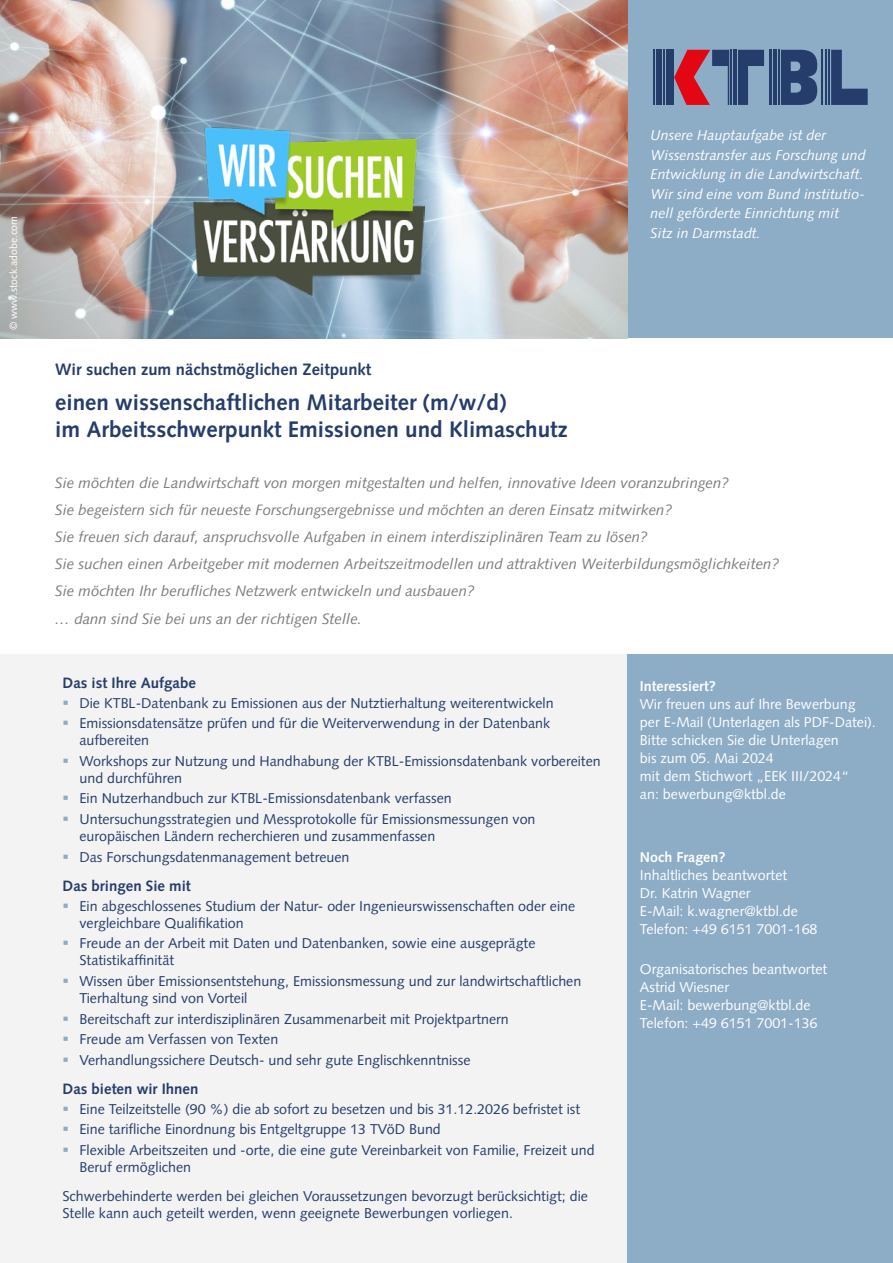
<style>
.page{position:relative;width:893px;height:1263px;background:#fff}
.page>*{position:absolute;margin:0;border:0;box-sizing:border-box;transform-origin:0 0}
.Wen{font:700 22.5px "Syntax LT Std";color:#253d6b}
.Wann{font:700 16.5px "Syntax LT Std";color:#253d6b}
.Sie{font:italic 15px "Syntax LT Std";color:#7c7b7b}
.Head{font:700 15px "Syntax LT Std";color:#253d6b}
.Text{font:14.25px/17.1px "Syntax LT Std";color:#253d6b}
.Rechte_Spalte{font:14.25px/18px "Syntax LT Std";color:#fff}
.t1{font:italic 14.25px/19.5px "Syntax LT Std";color:#fff}
.Rechte_Spalte_bold{font:700 14.25px "Syntax LT Std";color:#fff}
.t2{font:10.5px "Syntax LT Std";color:#fff}
</style>
<div class="page">
<div style="left:0;top:651px;width:627px;height:612px;background:#f3f3f3"></div>
<div style="left:627px;top:0;width:266px;height:1263px;background:#8dacc6"></div>
<div style="left:0;top:338px;width:893px;height:123px;background:#fff"></div>
<svg style="left:674px;top:50px;width:55px;height:55px"></svg>
<hr style="left:730px;top:50px;width:2px;height:55px;background:#253d6b">
<hr style="left:733px;top:50px;width:2px;height:55px;background:#253d6b">
<hr style="left:736px;top:50px;width:1px;height:55px;background:#253d6b">
<svg style="left:738px;top:50px;width:26px;height:55px"></svg>
<hr style="left:822px;top:50px;width:1px;height:55px;background:#253d6b">
<hr style="left:825px;top:50px;width:2px;height:55px;background:#253d6b">
<hr style="left:829px;top:50px;width:1px;height:55px;background:#253d6b">
<svg style="left:831px;top:50px;width:37px;height:55px"></svg>
<hr style="left:770px;top:50px;width:2px;height:55px;background:#253d6b">
<hr style="left:773px;top:50px;width:1px;height:55px;background:#253d6b">
<svg style="left:781px;top:50px;width:36px;height:55px;background:#344d78"></svg>
<hr style="left:776px;top:50px;width:1px;height:55px;background:#253d6b">
<hr style="left:778px;top:50px;width:1px;height:55px;background:#253d6b">
<hr style="left:652px;top:50px;width:2px;height:55px;background:#253d6b">
<hr style="left:656px;top:50px;width:1px;height:55px;background:#253d6b">
<hr style="left:658px;top:50px;width:1px;height:55px;background:#253d6b">
<hr style="left:661px;top:50px;width:1px;height:55px;background:#253d6b">
<hr style="left:663px;top:50px;width:2px;height:55px;background:#253d6b">
<div style="left:666px;top:50px;width:7px;height:55px;background:#253d6b"></div>
<div style="left:0;top:446px;width:893px;height:208px;background:#fff"></div>
<img style="left:0;top:0;width:627px;height:338px">
<img style="left:194px;top:124px;width:231px;height:174px">
<p class="t2" style="left:7px;top:330px;width:116px;rotate:-90deg">© www.stock.adobe.com</p>
<h1 class="Wann" style="left:55px;top:359px;width:317px">Wir suchen zum nächstmöglichen Zeitpunkt</h1>
<h2 class="Wen" style="left:55px;top:389px;width:453px">einen wissenschaftlichen Mitarbeiter (m/w/d)</h2>
<h2 class="Wen" style="left:55px;top:416px;width:514px">im Arbeitsschwerpunkt Emissionen und Klimaschutz</h2>
<p class="t1" style="left:651px;top:125px;width:217px">Unsere Hauptaufgabe ist der<br>Wissenstransfer aus Forschung und<br>Entwicklung in die Landwirtschaft.<br>Wir sind eine vom Bund institutio&shy;nell geförderte Einrichtung mit<br>Sitz in Darmstadt.</p>
<p class="Sie" style="left:55px;top:474px;width:675px">Sie möchten die Landwirtschaft von morgen mitgestalten und helfen, innovative Ideen voranzubringen?</p>
<p class="Sie" style="left:55px;top:501px;width:618px">Sie begeistern sich für neueste Forschungsergebnisse und möchten an deren Einsatz mitwirken?</p>
<p class="Sie" style="left:55px;top:528px;width:594px">Sie freuen sich darauf, anspruchsvolle Aufgaben in einem interdisziplinären Team zu lösen?</p>
<p class="Sie" style="left:55px;top:555px;width:725px">Sie suchen einen Arbeitgeber mit modernen Arbeitszeitmodellen und attraktiven Weiterbildungsmöglichkeiten?</p>
<p class="Sie" style="left:55px;top:582px;width:421px">Sie möchten Ihr berufliches Netzwerk entwickeln und ausbauen?</p>
<p class="Sie" style="left:55px;top:609px;width:308px">… dann sind Sie bei uns an der richtigen Stelle.</p>
<h1 class="Head" style="left:63px;top:675px;width:135px">Das ist Ihre Aufgabe</h1>
<p class="Text" style="left:80px;top:694px;width:476px">Die KTBL-Datenbank zu Emissionen aus der Nutztierhaltung weiterentwickeln</p>
<p class="Text" style="left:80px;top:715px;width:472px">Emissionsdatensätze prüfen und für die Weiterverwendung in der Datenbank aufbereiten</p>
<p class="Text" style="left:80px;top:752px;width:523px">Workshops zur Nutzung und Handhabung der KTBL-Emissionsdatenbank vorbereiten und durchführen</p>
<p class="Text" style="left:80px;top:790px;width:374px">Ein Nutzerhandbuch zur KTBL-Emissionsdatenbank verfassen</p>
<p class="Text" style="left:80px;top:810px;width:457px">Untersuchungsstrategien und Messprotokolle für Emissionsmessungen von europäischen Ländern recherchieren und zusammenfassen</p>
<p class="Text" style="left:80px;top:848px;width:271px">Das Forschungsdatenmanagement betreuen</p>
<h1 class="Head" style="left:63px;top:878px;width:130px">Das bringen Sie mit</h1>
<p class="Text" style="left:80px;top:897px;width:497px">Ein abgeschlossenes Studium der Natur- oder Ingenieurswissenschaften oder eine vergleichbare Qualifikation</p>
<p class="Text" style="left:80px;top:935px;width:457px">Freude an der Arbeit mit Daten und Datenbanken, sowie eine ausgeprägte<br>Statistikaffinität</p>
<p class="Text" style="left:80px;top:972px;width:503px">Wissen über Emissionsentstehung, Emissionsmessung und zur landwirtschaftlichen<br>Tierhaltung sind von Vorteil</p>
<p class="Text" style="left:80px;top:1010px;width:431px">Bereitschaft zur interdisziplinären Zusammenarbeit mit Projektpartnern</p>
<p class="Text" style="left:80px;top:1030px;width:200px">Freude am Verfassen von Texten</p>
<p class="Text" style="left:80px;top:1051px;width:392px">Verhandlungssichere Deutsch- und sehr gute Englischkenntnisse</p>
<h1 class="Head" style="left:63px;top:1081px;width:137px">Das bieten wir Ihnen</h1>
<p class="Text" style="left:80px;top:1100px;width:502px">Eine Teilzeitstelle (90 %) die ab sofort zu besetzen und bis 31.12.2026 befristet ist</p>
<p class="Text" style="left:80px;top:1121px;width:363px">Eine tarifliche Einordnung bis Entgeltgruppe 13 TVöD Bund</p>
<p class="Text" style="left:80px;top:1141px;width:517px">Flexible Arbeitszeiten und -orte, die eine gute Vereinbarkeit von Familie, Freizeit und<br>Beruf ermöglichen</p>
<p class="Text" style="left:63px;top:1187px;width:527px">Schwerbehinderte werden bei gleichen Voraussetzungen bevorzugt berücksichtigt; die<br>Stelle kann auch geteilt werden, wenn geeignete Bewerbungen vorliegen.</p>
<h1 class="Rechte_Spalte_bold" style="left:640px;top:678px;width:77px">Interessiert?</h1>
<p class="Rechte_Spalte" style="left:640px;top:695px;width:237px">Wir freuen uns auf Ihre Bewerbung per E-Mail (Unterlagen als PDF-Datei).<br>Bitte schicken Sie die Unterlagen<br>bis zum 05. Mai 2024<br>mit dem Stichwort „EEK III/2024“<br>an: bewerbung@ktbl.de</p>
<h1 class="Rechte_Spalte_bold" style="left:640px;top:848px;width:87px">Noch Fragen?</h1>
<p class="Rechte_Spalte" style="left:640px;top:866px;width:149px">Inhaltliches beantwortet<br>Dr. Katrin Wagner</p>
<p class="Rechte_Spalte" style="left:640px;top:902px;width:159px">E-Mail: k.wagner@ktbl.de</p>
<p class="Rechte_Spalte" style="left:640px;top:920px;width:179px">Telefon: +49 6151 7001-168</p>
<p class="Rechte_Spalte" style="left:640px;top:960px;width:189px">Organisatorisches beantwortet<br>Astrid Wiesner<br>E-Mail: bewerbung@ktbl.de<br>Telefon: +49 6151 7001-136</p>
</div>
